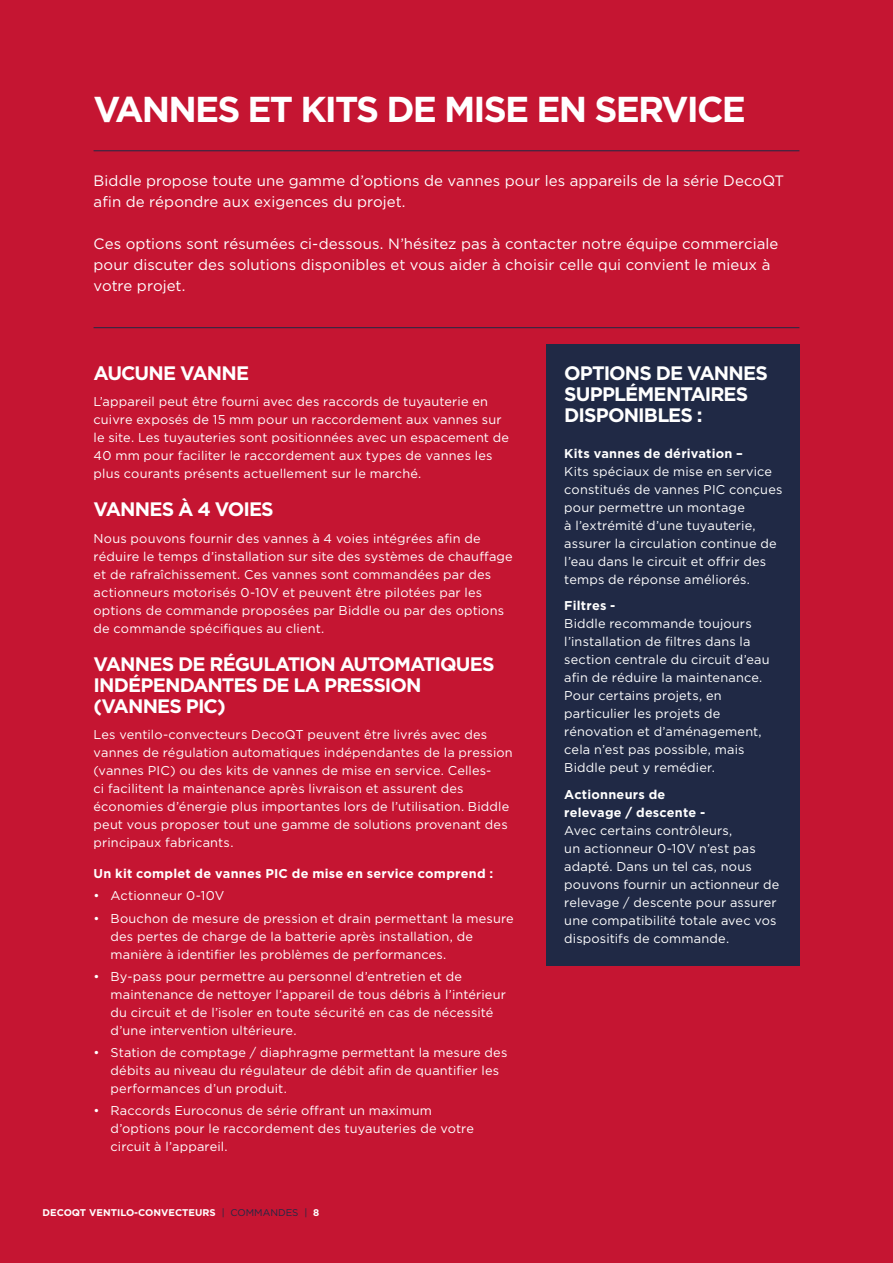
<style>
.page{position:relative;width:893px;height:1263px;background:#c51532}
.page>*{position:absolute;margin:0;border:0;box-sizing:border-box;transform-origin:0 0}
.t1{font:700 36px "Gotham";letter-spacing:-.05em;color:#fff}
.t2{font:700 19.5px/21px "Gotham";letter-spacing:-.045em;color:#fff}
.t3{font:15px/21px "Gotham";letter-spacing:.005em;color:#fff}
.t4{font:12.75px/18px "Gotham";letter-spacing:.015em;color:#fff}
.t5{font:700 12.75px/18px "Gotham";letter-spacing:.02em;color:#fff}
.t6{font:700 9.75px "Gotham";color:#fff}
.s1{font-weight:400;color:#202945}
</style>
<div class="page">
<div style="left:546px;top:344px;width:253px;height:622px;background:#202945"></div>
<hr style="left:94px;top:150px;width:705px;height:1px;background:#202945">
<hr style="left:94px;top:327px;width:705px;height:1px;background:#202945">
<h1 class="t1" style="left:94px;top:86px;width:654px">VANNES ET KITS DE MISE EN SERVICE</h1>
<p class="t3" style="left:94px;top:170px;width:692px">Biddle propose toute une gamme d’options de vannes pour les appareils de la série DecoQT afin de répondre aux exigences du projet.</p>
<p class="t3" style="left:94px;top:233px;width:686px">Ces options sont résumées ci-dessous. N’hésitez pas à contacter notre équipe commerciale pour discuter des solutions disponibles et vous aider à choisir celle qui convient le mieux à votre projet.</p>
<h2 class="t2" style="left:94px;top:362px;width:157px">AUCUNE VANNE</h2>
<p class="t4" style="left:94px;top:392px;width:417px">L’appareil peut être fourni avec des raccords de tuyauterie en cuivre exposés de 15 mm pour un raccordement aux vannes sur le site. Les tuyauteries sont positionnées avec un espacement de 40 mm pour faciliter le raccordement aux types de vannes les plus courants présents actuellement sur le marché.</p>
<h2 class="t2" style="left:94px;top:499px;width:182px">VANNES À 4 VOIES</h2>
<p class="t4" style="left:94px;top:529px;width:421px">Nous pouvons fournir des vannes à 4 voies intégrées afin de réduire le temps d’installation sur site des systèmes de chauffage et de rafraîchissement. Ces vannes sont commandées par des actionneurs motorisés 0-10V et peuvent être pilotées par les options de commande proposées par Biddle ou par des options de commande spécifiques au client.</p>
<h2 class="t2" style="left:94px;top:653px;width:403px">VANNES DE RÉGULATION AUTOMATIQUES<br>INDÉPENDANTES DE LA PRESSION (VANNES PIC)</h2>
<p class="t4" style="left:94px;top:725px;width:421px">Les ventilo-convecteurs DecoQT peuvent être livrés avec des vannes de régulation automatiques indépendantes de la pression (vannes PIC) ou des kits de vannes de mise en service. Celles-<br>ci facilitent la maintenance après livraison et assurent des économies d’énergie plus importantes lors de l’utilisation. Biddle peut vous proposer tout une gamme de solutions provenant des principaux fabricants.</p>
<p class="t5" style="left:94px;top:864px;width:401px">Un kit complet de vannes PIC de mise en service comprend :</p>
<p class="t4" style="left:94px;top:886px;width:132px">• Actionneur 0-10V</p>
<p class="t4" style="left:111px;top:909px;width:405px;text-indent:-17px">• Bouchon de mesure de pression et drain permettant la mesure des pertes de charge de la batterie après installation, de manière à identifier les problèmes de performances.</p>
<p class="t4" style="left:111px;top:967px;width:397px;text-indent:-17px">• By-pass pour permettre au personnel d’entretien et de maintenance de nettoyer l’appareil de tous débris à l’intérieur du circuit et de l’isoler en toute sécurité en cas de nécessité d’une intervention ultérieure.</p>
<p class="t4" style="left:111px;top:1043px;width:398px;text-indent:-17px">• Station de comptage / diaphragme permettant la mesure des débits au niveau du régulateur de débit afin de quantifier les performances d’un produit.</p>
<p class="t4" style="left:111px;top:1102px;width:365px;text-indent:-17px">• Raccords Euroconus de série offrant un maximum d’options pour le raccordement des tuyauteries de votre circuit à l’appareil.</p>
<p class="t6" style="left:43px;top:1205px;width:278px">DECOQT VENTILO-CONVECTEURS <span class="s1">| COMMANDES |</span> 8</p>
<h2 class="t2" style="left:564px;top:362px;width:205px">OPTIONS DE VANNES<br>SUPPLÉMENTAIRES<br>DISPONIBLES :</h2>
<p class="t5" style="left:564px;top:444px;width:180px">Kits vannes de dérivation –</p>
<p class="t4" style="left:564px;top:462px;width:220px">Kits spéciaux de mise en service constitués de vannes PIC conçues pour permettre un montage<br>à l’extrémité d’une tuyauterie, assurer la circulation continue de l’eau dans le circuit et offrir des temps de réponse améliorés.</p>
<p class="t5" style="left:564px;top:597px;width:53px">Filtres -</p>
<p class="t4" style="left:564px;top:614px;width:207px">Biddle recommande toujours l’installation de filtres dans la section centrale du circuit d’eau afin de réduire la maintenance.<br>Pour certains projets, en particulier les projets de rénovation et d’aménagement, cela n’est pas possible, mais<br>Biddle peut y remédier.</p>
<p class="t5" style="left:564px;top:785px;width:143px">Actionneurs de relevage / descente -</p>
<p class="t4" style="left:564px;top:821px;width:217px">Avec certains contrôleurs,<br>un actionneur 0-10V n’est pas adapté. Dans un tel cas, nous pouvons fournir un actionneur de relevage / descente pour assurer une compatibilité totale avec vos dispositifs de commande.</p>
</div>
